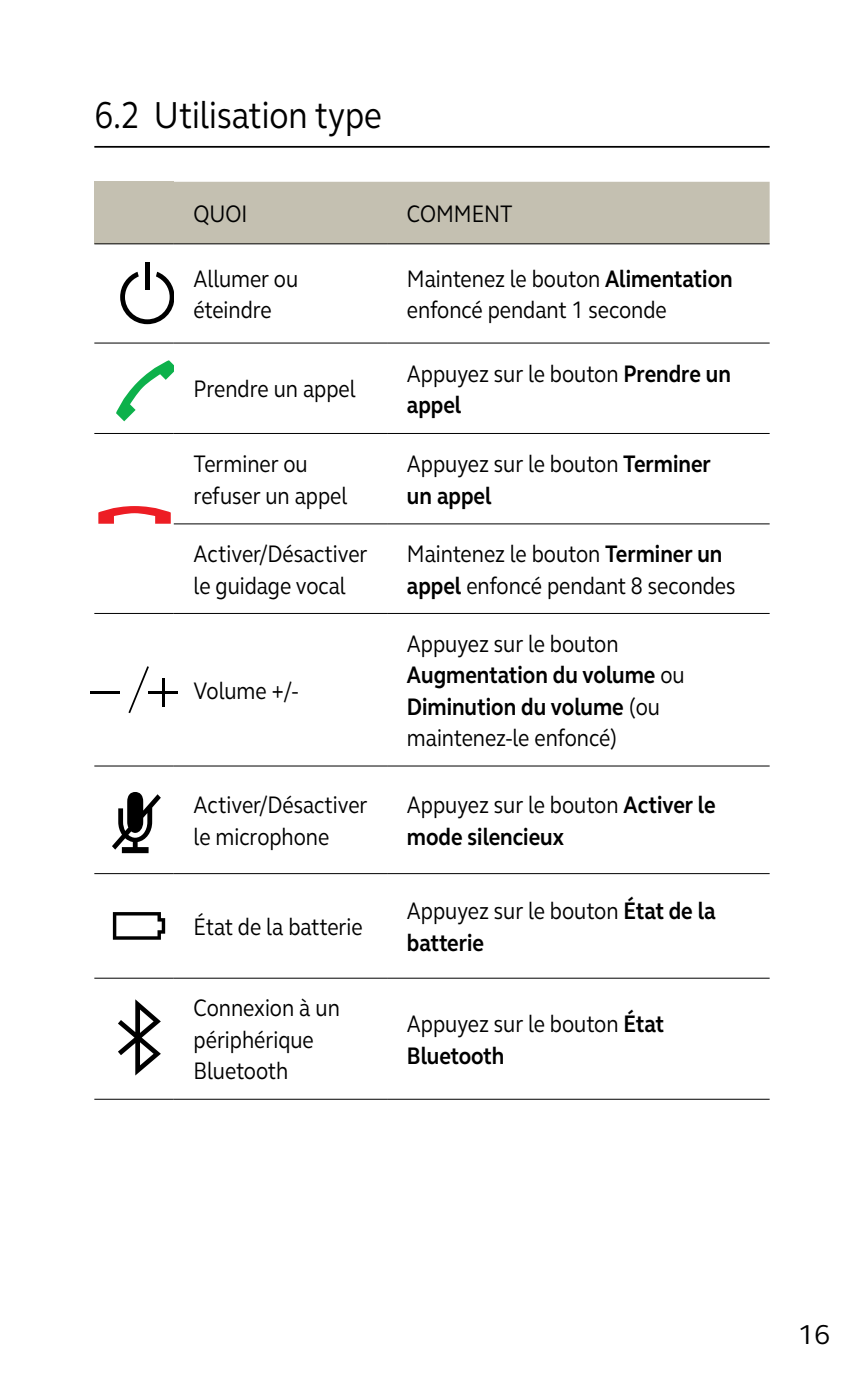
<style>
.page{position:relative;width:864px;height:1389px;background:#fff}
.page>*{position:absolute;margin:0;border:0;box-sizing:border-box;transform-origin:0 0}
.t1{font:38.5px "GN Elliot";color:#000;scale:.85 1}
.t2{font:28px "GN Elliot";color:#000}
.t3{font:24.5px/31.5px "GN Elliot";color:#000;scale:.85 1}
.t4{font:700 24.5px/31.5px "GN Elliot";color:#000;scale:.85 1}
.s1{font-weight:700}
.s2{font-weight:400}
</style>
<div class="page">
<hr style="left:94px;top:146px;width:675px;height:2px;background:#000">
<div style="left:94px;top:182px;width:80px;height:62px;background:#c4c0b1"></div>
<div style="left:174px;top:182px;width:595px;height:61px;background:#c4c0b1"></div>
<hr style="left:94px;top:613px;width:80px;height:1px;background:#000">
<hr style="left:94px;top:765px;width:80px;height:2px;background:#000">
<hr style="left:94px;top:243px;width:80px;height:1px;background:#000">
<hr style="left:94px;top:342px;width:80px;height:2px;background:#000">
<hr style="left:94px;top:433px;width:80px;height:1px;background:#000">
<hr style="left:174px;top:243px;width:213px;height:1px;background:#000">
<hr style="left:387px;top:243px;width:382px;height:1px;background:#000">
<hr style="left:174px;top:342px;width:213px;height:2px;background:#000">
<hr style="left:387px;top:342px;width:382px;height:2px;background:#000">
<hr style="left:174px;top:433px;width:213px;height:1px;background:#000">
<hr style="left:387px;top:433px;width:382px;height:1px;background:#000">
<hr style="left:174px;top:523px;width:213px;height:1px;background:#000">
<hr style="left:387px;top:523px;width:382px;height:1px;background:#000">
<hr style="left:174px;top:613px;width:213px;height:1px;background:#000">
<hr style="left:387px;top:613px;width:382px;height:1px;background:#000">
<hr style="left:174px;top:765px;width:213px;height:2px;background:#000">
<hr style="left:387px;top:765px;width:382px;height:2px;background:#000">
<hr style="left:174px;top:873px;width:213px;height:1px;background:#000">
<hr style="left:387px;top:873px;width:382px;height:1px;background:#000">
<hr style="left:387px;top:978px;width:382px;height:1px;background:#000">
<hr style="left:387px;top:1099px;width:382px;height:1px;background:#000">
<hr style="left:174px;top:978px;width:213px;height:1px;background:#000">
<hr style="left:174px;top:1099px;width:213px;height:1px;background:#000">
<hr style="left:94px;top:873px;width:80px;height:1px;background:#000">
<hr style="left:94px;top:978px;width:80px;height:1px;background:#000">
<hr style="left:94px;top:1099px;width:80px;height:1px;background:#000">
<svg style="left:120px;top:272px;width:54px;height:52px"></svg>
<hr style="left:145px;top:262px;width:4px;height:27px;background:#000">
<svg style="left:116px;top:360px;width:58px;height:61px"></svg>
<svg style="left:98px;top:506px;width:73px;height:18px"></svg>
<svg style="left:128px;top:666px;width:22px;height:47px"></svg>
<hr style="left:149px;top:692px;width:29px;height:2px;background:#000">
<hr style="left:162px;top:678px;width:2px;height:29px;background:#000">
<hr style="left:90px;top:692px;width:29px;height:2px;background:#000">
<svg style="left:112px;top:792px;width:49px;height:61px"></svg>
<svg style="left:113px;top:912px;width:52px;height:28px"></svg>
<svg style="left:118px;top:999px;width:43px;height:77px"></svg>
<h1 class="t1" style="left:94px;top:89px;width:339px">6.2 Utilisation type</h1>
<p class="t3" style="left:193px;top:197px;width:65px">QUOI</p>
<p class="t3" style="left:407px;top:197px;width:126px">COMMENT</p>
<p class="t3" style="left:193px;top:262px;width:124px">Allumer ou éteindre</p>
<p class="t3" style="left:407px;top:262px;width:384px">Maintenez le bouton <span class="s1">Alimentation </span>enfoncé pendant 1 seconde</p>
<p class="t3" style="left:193px;top:373px;width:192px">Prendre un appel</p>
<p class="t3" style="left:407px;top:357px;width:382px">Appuyez sur le bouton <span class="s1">Prendre un appel</span></p>
<p class="t3" style="left:193px;top:447px;width:182px">Terminer ou refuser un appel</p>
<p class="t3" style="left:407px;top:447px;width:359px">Appuyez sur le bouton <span class="s1">Terminer un appel</span></p>
<p class="t3" style="left:193px;top:537px;width:206px">Activer/Désactiver le guidage vocal</p>
<p class="t3" style="left:407px;top:537px;width:388px">Maintenez le bouton <span class="s1">Terminer un appel</span> enfoncé pendant 8 secondes</p>
<p class="t3" style="left:193px;top:674px;width:125px">Volume +/-</p>
<p class="t3" style="left:407px;top:627px;width:328px">Appuyez sur le bouton<br><span class="s1">Augmentation du volume</span> ou<br><span class="s1">Diminution du volume</span> (ou maintenez-le enfoncé)</p>
<p class="t3" style="left:193px;top:789px;width:206px">Activer/Désactiver le microphone</p>
<p class="t4" style="left:407px;top:789px;width:364px"><span class="s2">Appuyez sur le bouton</span> Activer le mode silencieux</p>
<p class="t3" style="left:193px;top:910px;width:200px">État de la batterie</p>
<p class="t3" style="left:407px;top:895px;width:364px">Appuyez sur le bouton <span class="s1">État de la batterie</span></p>
<p class="t3" style="left:193px;top:992px;width:173px">Connexion à un périphérique<br>Bluetooth</p>
<p class="t3" style="left:407px;top:1008px;width:304px">Appuyez sur le bouton <span class="s1">État<br>Bluetooth</span></p>
<p class="t2" style="left:797px;top:1316px;width:34px">16</p>
</div>
